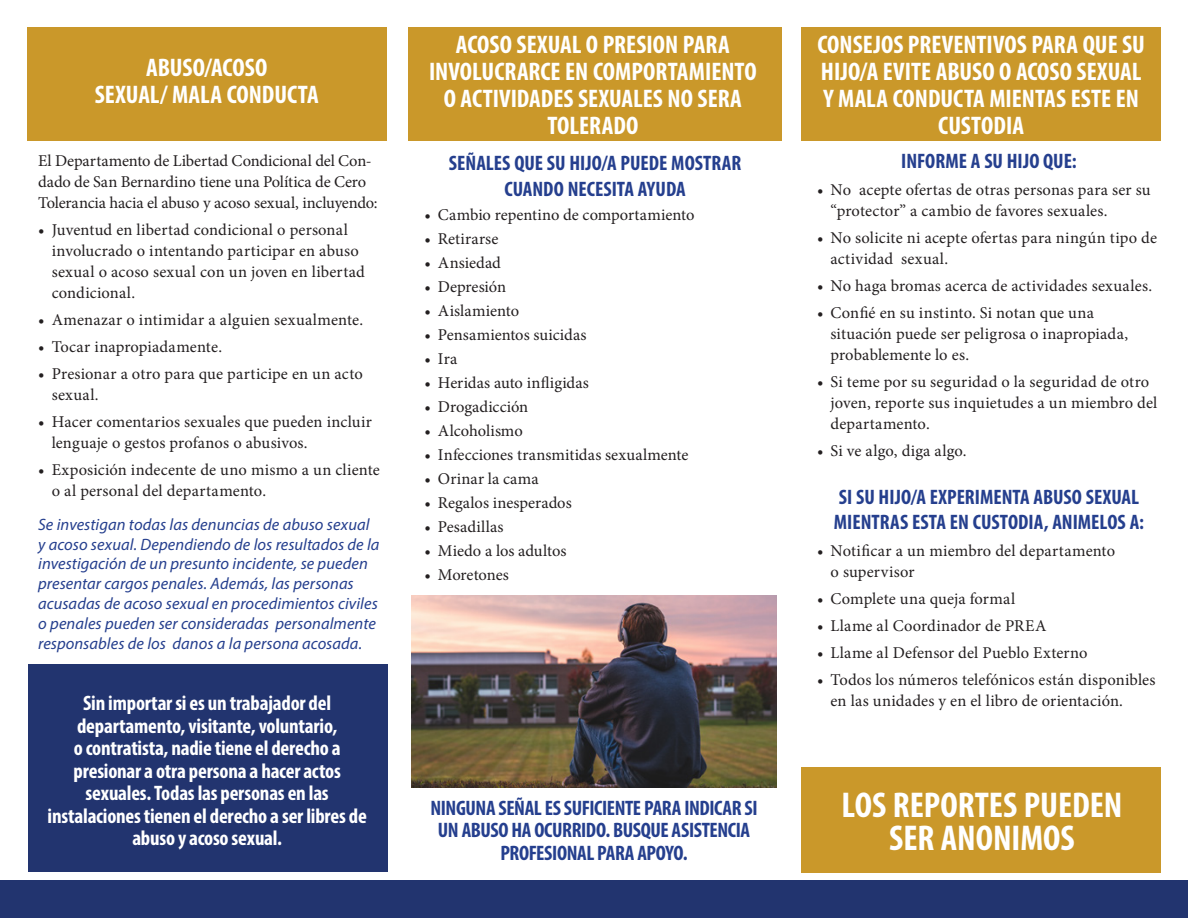
<style>
.page{position:relative;width:1188px;height:918px;background:#fff}
.page>*{position:absolute;margin:0;border:0;box-sizing:border-box;transform-origin:0 0}
.text{font:700 condensed 36px/33px "Myriad Pro";color:#fff;text-align:center}
.text-2{font:700 condensed 25.5px/27px "Myriad Pro";color:#fff;text-align:center}
.text-3{font:700 condensed 21px/25.5px "Myriad Pro";letter-spacing:-.005em;color:#253f8e;text-align:center}
.text-4{font:700 condensed 21px/22.5px "Myriad Pro";letter-spacing:-.01em;color:#fff;text-align:center}
.text-5{font:16.5px/21px "Minion Pro";letter-spacing:.01em;color:#231f20}
.t1{font:italic 16.5px/19.8px "Myriad Pro";letter-spacing:.005em;color:#253f8e}
.text-6{font:16.5px/21px "Minion Pro";letter-spacing:-.01em;color:#231f20}
</style>
<div class="page">
<div style="left:0;top:880px;width:1188px;height:38px;background:#22346f"></div>
<img style="left:412px;top:595px;width:365px;height:193px">
<div style="left:408px;top:27px;width:374px;height:113px;background:#ca982a"></div>
<div style="left:801px;top:27px;width:360px;height:113px;background:#ca982a"></div>
<div style="left:27px;top:27px;width:360px;height:113px;background:#ca982a"></div>
<div style="left:28px;top:664px;width:359px;height:208px;background:#22346f"></div>
<div style="left:801px;top:767px;width:360px;height:106px;background:#ca982a"></div>
<p class="text-2" style="left:95px;top:54px;width:225px">ABUSO/ACOSO<br>SEXUAL/ MALA CONDUCTA</p>
<p class="text-6" style="left:38px;top:151px;width:341px">El Departamento de Libertad Condicional del Con&shy;dado de San Bernardino tiene una Política de Cero<br>Tolerancia hacia el abuso y acoso sexual, incluyendo:</p>
<p class="text-5" style="left:52px;top:220px;width:315px;text-indent:-14px">• Juventud en libertad condicional o personal involucrado o intentando participar en abuso sexual o acoso sexual con un joven en libertad condicional.</p>
<p class="text-5" style="left:38px;top:310px;width:327px">• Amenazar o intimidar a alguien sexualmente.</p>
<p class="text-5" style="left:38px;top:337px;width:185px">• Tocar inapropiadamente.</p>
<p class="text-5" style="left:52px;top:364px;width:313px;text-indent:-14px">• Presionar a otro para que participe en un acto sexual.</p>
<p class="text-5" style="left:52px;top:412px;width:322px;text-indent:-14px">• Hacer comentarios sexuales que pueden incluir lenguaje o gestos profanos o abusivos.</p>
<p class="text-5" style="left:52px;top:460px;width:330px;text-indent:-14px">• Exposición indecente de uno mismo a un cliente o al personal del departamento.</p>
<p class="t1" style="left:38px;top:514px;width:343px">Se investigan todas las denuncias de abuso sexual y acoso sexual. Dependiendo de los resultados de la investigación de un presunto incidente, se pueden presentar cargos penales. Además, las personas acusadas de acoso sexual en procedimientos civiles o penales pueden ser consideradas personalmente responsables de los danos a la persona acosada.</p>
<p class="text-4" style="left:48px;top:691px;width:321px">Sin importar si es un trabajador del departamento, visitante, voluntario,<br>o contratista, nadie tiene el derecho a presionar a otra persona a hacer actos sexuales. Todas las personas en las instalaciones tienen el derecho a ser libres de abuso y acoso sexual.</p>
<p class="text-2" style="left:429px;top:30px;width:329px">ACOSO SEXUAL O PRESION PARA<br>INVOLUCRARCE EN COMPORTAMIENTO<br>O ACTIVIDADES SEXUALES NO SERA<br>TOLERADO</p>
<p class="text-3" style="left:449px;top:150px;width:294px">SEÑALES QUE SU HIJO/A PUEDE MOSTRAR<br>CUANDO NECESITA AYUDA</p>
<p class="text-5" style="left:424px;top:204px;width:272px">• Cambio repentino de comportamiento</p>
<p class="text-5" style="left:424px;top:228px;width:75px">• Retirarse</p>
<p class="text-5" style="left:424px;top:252px;width:78px">• Ansiedad</p>
<p class="text-6" style="left:424px;top:276px;width:83px">• Depresión</p>
<p class="text-5" style="left:424px;top:300px;width:96px">• Aislamiento</p>
<p class="text-5" style="left:424px;top:324px;width:164px">• Pensamientos suicidas</p>
<p class="text-5" style="left:424px;top:348px;width:34px">• Ira</p>
<p class="text-5" style="left:424px;top:372px;width:166px">• Heridas auto infligidas</p>
<p class="text-5" style="left:424px;top:396px;width:105px">• Drogadicción</p>
<p class="text-5" style="left:424px;top:420px;width:100px">• Alcoholismo</p>
<p class="text-5" style="left:424px;top:444px;width:266px">• Infecciones transmitidas sexualmente</p>
<p class="text-5" style="left:424px;top:468px;width:116px">• Orinar la cama</p>
<p class="text-5" style="left:424px;top:492px;width:149px">• Regalos inesperados</p>
<p class="text-5" style="left:424px;top:516px;width:81px">• Pesadillas</p>
<p class="text-5" style="left:424px;top:540px;width:144px">• Miedo a los adultos</p>
<p class="text-6" style="left:424px;top:564px;width:86px">• Moretones</p>
<p class="text-3" style="left:431px;top:796px;width:329px;line-height:22.5px">NINGUNA SEÑAL ES SUFICIENTE PARA INDICAR SI<br>UN ABUSO HA OCURRIDO. BUSQUE ASISTENCIA<br>PROFESIONAL PARA APOYO.</p>
<p class="text-2" style="left:817px;top:30px;width:329px">CONSEJOS PREVENTIVOS PARA QUE SU<br>HIJO/A EVITE ABUSO O ACOSO SEXUAL<br>Y MALA CONDUCTA MIENTAS ESTE EN<br>CUSTODIA</p>
<p class="text-3" style="left:901px;top:148px;width:177px">INFORME A SU HIJO QUE:</p>
<p class="text-5" style="left:831px;top:179px;width:322px;text-indent:-14px">• No acepte ofertas de otras personas para ser su “protector” a cambio de favores sexuales.</p>
<p class="text-5" style="left:831px;top:227px;width:328px;text-indent:-14px">• No solicite ni acepte ofertas para ningún tipo de actividad sexual.</p>
<p class="text-5" style="left:817px;top:275px;width:337px">• No haga bromas acerca de actividades sexuales.</p>
<p class="text-5" style="left:831px;top:302px;width:299px;text-indent:-14px">• Confié en su instinto. Si notan que una situación puede ser peligrosa o inapropiada, probablemente lo es.</p>
<p class="text-5" style="left:831px;top:371px;width:328px;text-indent:-14px">• Si teme por su seguridad o la seguridad de otro joven, reporte sus inquietudes a un miembro del departamento.</p>
<p class="text-5" style="left:817px;top:440px;width:151px">• Si ve algo, diga algo.</p>
<p class="text-3" style="left:834px;top:484px;width:312px;text-align:left">SI SU HIJO/A EXPERIMENTA ABUSO SEXUAL<br>MIENTRAS ESTA EN CUSTODIA, ANIMELOS A:</p>
<p class="text-5" style="left:831px;top:541px;width:286px;text-indent:-14px">• Notificar a un miembro del departamento o supervisor</p>
<p class="text-5" style="left:817px;top:589px;width:200px">• Complete una queja formal</p>
<p class="text-5" style="left:817px;top:616px;width:231px">• Llame al Coordinador de PREA</p>
<p class="text-5" style="left:817px;top:643px;width:272px">• Llame al Defensor del Pueblo Externo</p>
<p class="text-5" style="left:831px;top:670px;width:327px;text-indent:-14px">• Todos los números telefónicos están disponibles en las unidades y en el libro de orientación.</p>
<p class="text" style="left:841px;top:787px;width:283px">LOS REPORTES PUEDEN<br>SER ANONIMOS</p>
</div>
